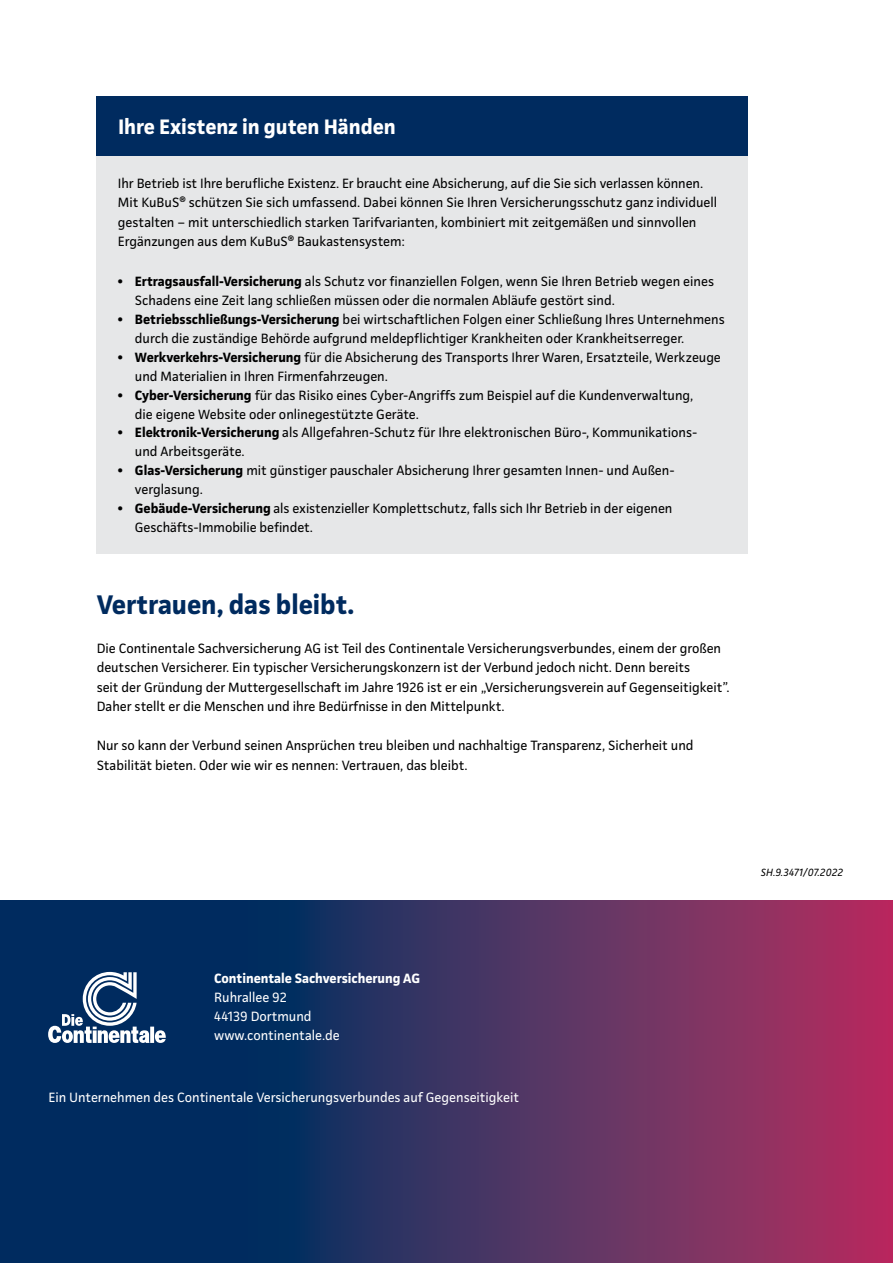
<style>
.page{position:relative;width:893px;height:1263px;background:#fff}
.page>*{position:absolute;margin:0;border:0;box-sizing:border-box;transform-origin:0 0}
.t1{font:700 27px "Continentale Pro";color:#002b5f}
.t2{font:700 21px "Continentale Pro";color:#fff}
.t3{font:13.5px/19.5px "Continentale Pro";color:#000}
.t4{font:13.5px/18.9px "Continentale Pro";color:#fff}
.t5{font:700 13.5px "Continentale Pro";color:#fff}
.t6{font:italic 10.5px "Continentale Pro";letter-spacing:.01em;color:#000}
.s1{font-weight:700}
</style>
<div class="page">
<div style="left:245px;top:900px;width:648px;height:363px;background:linear-gradient(to right,#003463,#b93162)"></div>
<div style="left:0;top:900px;width:245px;height:363px;background:#002b5f"></div>
<svg style="left:48px;top:972px;width:118px;height:71px"></svg>
<div style="left:97px;top:156px;width:651px;height:398px;background:#e6e7e8"></div>
<div style="left:97px;top:97px;width:651px;height:59px;background:#002b5f"></div>
<h2 class="t2" style="left:118px;top:114px;width:279px">Ihre Existenz in guten Händen</h2>
<p class="t3" style="left:118px;top:173px;width:601px">Ihr Betrieb ist Ihre berufliche Existenz. Er braucht eine Absicherung, auf die Sie sich verlassen können.<br>Mit KuBuS® schützen Sie sich umfassend. Dabei können Sie Ihren Versicherungsschutz ganz individuell gestalten – mit unterschiedlich starken Tarifvarianten, kombiniert mit zeitgemäßen und sinnvollen Ergänzungen aus dem KuBuS® Baukastensystem:</p>
<p class="t3" style="left:135px;top:272px;width:581px;line-height:18.9px;text-indent:-17px"><span class="s1">• Ertragsausfall-Versicherung</span> als Schutz vor finanziellen Folgen, wenn Sie Ihren Betrieb wegen eines<br>Schadens eine Zeit lang schließen müssen oder die normalen Abläufe gestört sind.</p>
<p class="t3" style="left:135px;top:310px;width:591px;line-height:18.9px;text-indent:-17px"><span class="s1">• Betriebsschließungs-Versicherung</span> bei wirtschaftlichen Folgen einer Schließung Ihres Unternehmens durch die zuständige Behörde aufgrund meldepflichtiger Krankheiten oder Krankheitserreger.</p>
<p class="t3" style="left:135px;top:348px;width:587px;line-height:18.9px;text-indent:-17px"><span class="s1">• Werkverkehrs-Versicherung</span> für die Absicherung des Transports Ihrer Waren, Ersatzteile, Werkzeuge und Materialien in Ihren Firmenfahrzeugen.</p>
<p class="t3" style="left:135px;top:385px;width:560px;line-height:18.9px;text-indent:-17px"><span class="s1">• Cyber-Versicherung</span> für das Risiko eines Cyber-Angriffs zum Beispiel auf die Kundenverwaltung, die eigene Website oder onlinegestützte Geräte.</p>
<p class="t3" style="left:135px;top:423px;width:564px;line-height:18.9px;text-indent:-17px"><span class="s1">• Elektronik-Versicherung</span> als Allgefahren-Schutz für Ihre elektronischen Büro-, Kommunikations&shy;und Arbeitsgeräte.</p>
<p class="t3" style="left:135px;top:461px;width:541px;line-height:18.9px;text-indent:-17px"><span class="s1">• Glas-Versicherung</span> mit günstiger pauschaler Absicherung Ihrer gesamten Innen- und Außen&shy;verglasung.</p>
<p class="t3" style="left:135px;top:499px;width:539px;line-height:18.9px;text-indent:-17px"><span class="s1">• Gebäude-Versicherung</span> als existenzieller Komplettschutz, falls sich Ihr Betrieb in der eigenen<br>Geschäfts-Immobilie befindet.</p>
<h1 class="t1" style="left:97px;top:588px;width:259px">Vertrauen, das bleibt.</h1>
<p class="t3" style="left:97px;top:638px;width:635px">Die Continentale Sachversicherung AG ist Teil des Continentale Versicherungsverbundes, einem der großen deutschen Versicherer. Ein typischer Versicherungskonzern ist der Verbund jedoch nicht. Denn bereits<br>seit der Gründung der Muttergesellschaft im Jahre 1926 ist er ein „Versicherungsverein auf Gegenseitigkeit”.<br>Daher stellt er die Menschen und ihre Bedürfnisse in den Mittelpunkt.</p>
<p class="t3" style="left:97px;top:736px;width:598px">Nur so kann der Verbund seinen Ansprüchen treu bleiben und nachhaltige Transparenz, Sicherheit und<br>Stabilität bieten. Oder wie wir es nennen: Vertrauen, das bleibt.</p>
<p class="t5" style="left:214px;top:970px;width:208px">Continentale Sachversicherung AG</p>
<p class="t4" style="left:214px;top:988px;width:127px">Ruhrallee 92<br>44139 Dortmund www.continentale.de</p>
<p class="t4" style="left:48px;top:1088px;width:472px">Ein Unternehmen des Continentale Versicherungsverbundes auf Gegenseitigkeit</p>
<p class="t6" style="left:761px;top:866px;width:84px">SH.9.3471/07.2022</p>
</div>
